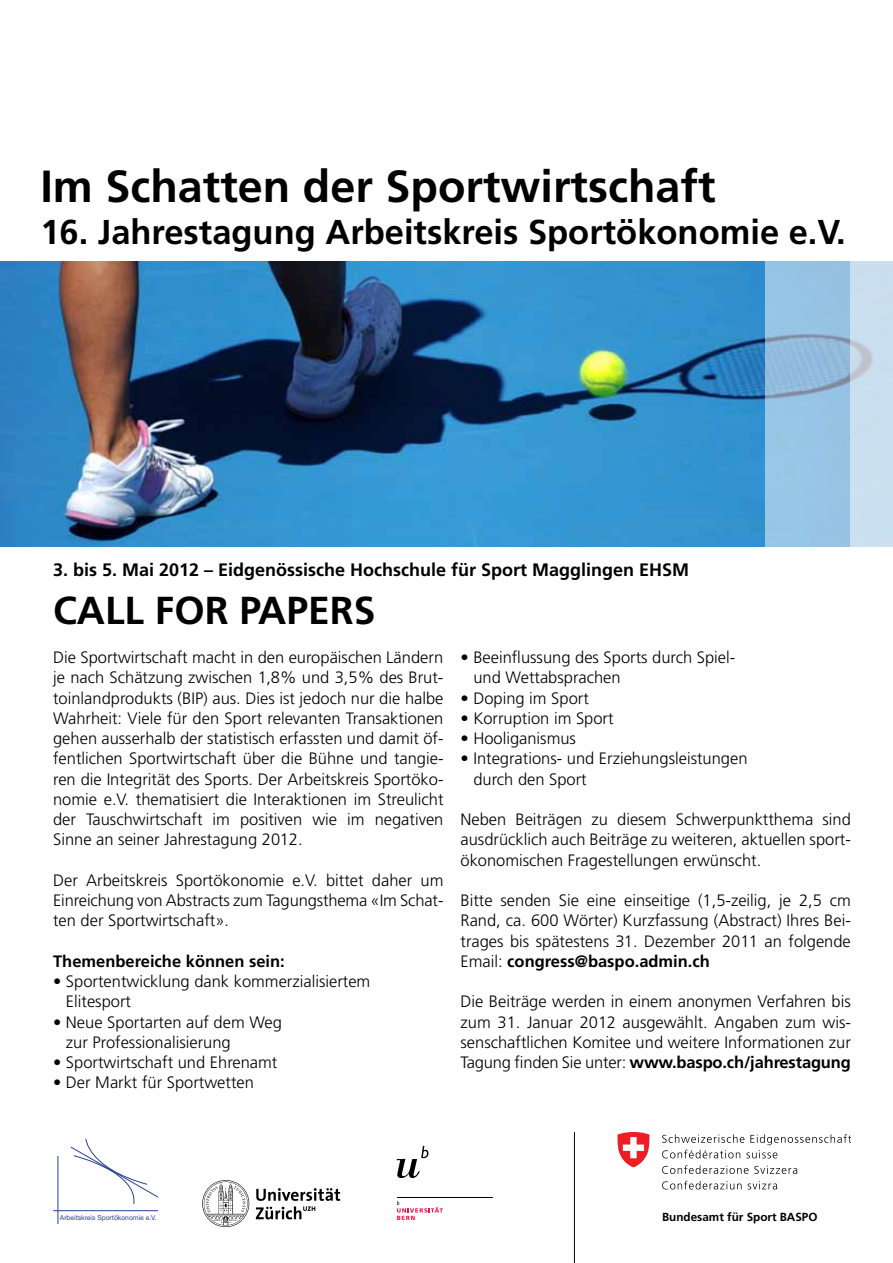
<style>
.page{position:relative;width:893px;height:1263px;background:#fff}
.page>*{position:absolute;margin:0;border:0;box-sizing:border-box;transform-origin:0 0}
.t1{font:700 45px "Frutiger LT";color:#000}
.t2{font:700 39px "Frutiger LT";color:#000}
.t3{font:700 34.5px "Frutiger LT";color:#000}
.t4{font:700 18px "Frutiger LT";color:#000}
.t5{font:300 16.5px/20.2px "Frutiger LT";color:#000;text-align:justify}
.t6{font:700 16.5px "Frutiger LT";color:#000}
.t7{font:700 11.7px "Frutiger LT";color:#000}
.t8{font:6.75px "Helvetica Neue LT";color:#294293}
.s1{font-weight:700}
</style>
<div class="page">
<svg style="left:662px;top:1134px;width:189px;height:24px"></svg>
<svg style="left:662px;top:1165px;width:86px;height:9px"></svg>
<svg style="left:754px;top:1165px;width:43px;height:9px"></svg>
<svg style="left:662px;top:1181px;width:80px;height:8px"></svg>
<svg style="left:748px;top:1181px;width:29px;height:8px"></svg>
<svg style="left:617px;top:1132px;width:33px;height:35px"></svg>
<hr style="left:58px;top:1156px;width:1px;height:67px;background:#294293">
<hr style="left:53px;top:1210px;width:105px;height:1px;background:#294293">
<svg style="left:70px;top:1139px;width:88px;height:65px"></svg>
<svg style="left:202px;top:1180px;width:138px;height:47px"></svg>
<svg style="left:397px;top:1146px;width:31px;height:32px"></svg>
<hr style="left:397px;top:1197px;width:96px;height:1px;background:#000">
<svg style="left:397px;top:1201px;width:46px;height:19px"></svg>
<img style="left:0;top:261px;width:765px;height:285px">
<svg style="left:765px;top:261px;width:85px;height:286px;background:#95c1e0"></svg>
<div style="left:850px;top:261px;width:43px;height:286px;background:#cadfef"></div>
<hr style="left:574px;top:1132px;width:1px;height:131px;background:#000">
<h1 class="t1" style="left:40px;top:160px;width:677px">Im Schatten der Sportwirtschaft</h1>
<h3 class="t3" style="left:40px;top:212px;width:807px">16. Jahrestagung Arbeitskreis Sportökonomie e.V.</h3>
<p class="t4" style="left:53px;top:559px;width:638px">3. bis 5. Mai 2012 – Eidgenössische Hochschule für Sport Magglingen EHSM</p>
<h2 class="t2" style="left:53px;top:587px;width:324px">CALL FOR PAPERS</h2>
<p class="t5" style="left:53px;top:647px;width:392px">Die Sportwirtschaft macht in den europäischen Ländern je nach Schätzung zwischen 1,8% und 3,5% des Brut&shy;toinlandprodukts (BIP) aus. Dies ist jedoch nur die halbe Wahrheit: Viele für den Sport relevanten Transaktionen gehen ausserhalb der statistisch erfassten und damit öf&shy;fentlichen Sportwirtschaft über die Bühne und tangie&shy;ren die Integrität des Sports. Der Arbeitskreis Sportöko&shy;nomie e.V. thematisiert die Interaktionen im Streulicht der Tauschwirtschaft im positiven wie im negativen Sinne an seiner Jahrestagung 2012.</p>
<p class="t5" style="left:53px;top:870px;width:392px">Der Arbeitskreis Sportökonomie e.V. bittet daher um Einreichung von Abstracts zum Tagungsthema «Im Schat&shy;ten der Sportwirtschaft».</p>
<p class="t6" style="left:53px;top:951px;width:233px">Themenbereiche können sein:</p>
<p class="t5" style="left:66px;top:971px;width:306px;text-indent:-13px">• Sportentwicklung dank kommerzialisiertem<br>Elitesport</p>
<p class="t5" style="left:66px;top:1012px;width:218px;text-indent:-13px">• Neue Sportarten auf dem Weg zur Professionalisierung</p>
<p class="t5" style="left:53px;top:1052px;width:226px">• Sportwirtschaft und Ehrenamt</p>
<p class="t5" style="left:53px;top:1073px;width:202px">• Der Markt für Sportwetten</p>
<p class="t5" style="left:473px;top:647px;width:263px;text-indent:-13px">• Beeinflussung des Sports durch Spiel&shy;und Wettabsprachen</p>
<p class="t5" style="left:460px;top:688px;width:130px">• Doping im Sport</p>
<p class="t5" style="left:460px;top:708px;width:155px">• Korruption im Sport</p>
<p class="t5" style="left:460px;top:728px;width:117px">• Hooliganismus</p>
<p class="t5" style="left:473px;top:749px;width:276px;text-indent:-13px">• Integrations- und Erziehungsleistungen durch den Sport</p>
<p class="t5" style="left:460px;top:809px;width:392px">Neben Beiträgen zu diesem Schwerpunktthema sind ausdrücklich auch Beiträge zu weiteren, aktuellen sport&shy;ökonomischen Fragestellungen erwünscht.</p>
<p class="t5" style="left:460px;top:890px;width:392px">Bitte senden Sie eine einseitige (1,5-zeilig, je 2,5 cm Rand, ca. 600 Wörter) Kurzfassung (Abstract) Ihres Bei&shy;trages bis spätestens 31. Dezember 2011 an folgende Email: <span class="s1">congress@baspo.admin.ch</span></p>
<p class="t5" style="left:460px;top:992px;width:392px">Die Beiträge werden in einem anonymen Verfahren bis zum 31. Januar 2012 ausgewählt. Angaben zum wis&shy;senschaftlichen Komitee und weitere Informationen zur Tagung finden Sie unter: <span class="s1">www.baspo.ch/jahrestagung</span></p>
<p class="t8" style="left:60px;top:1213px;width:98px">Arbeitskreis Sportökonomie e.V.</p>
<p class="t7" style="left:662px;top:1210px;width:157px">Bundesamt für Sport BASPO</p>
</div>
